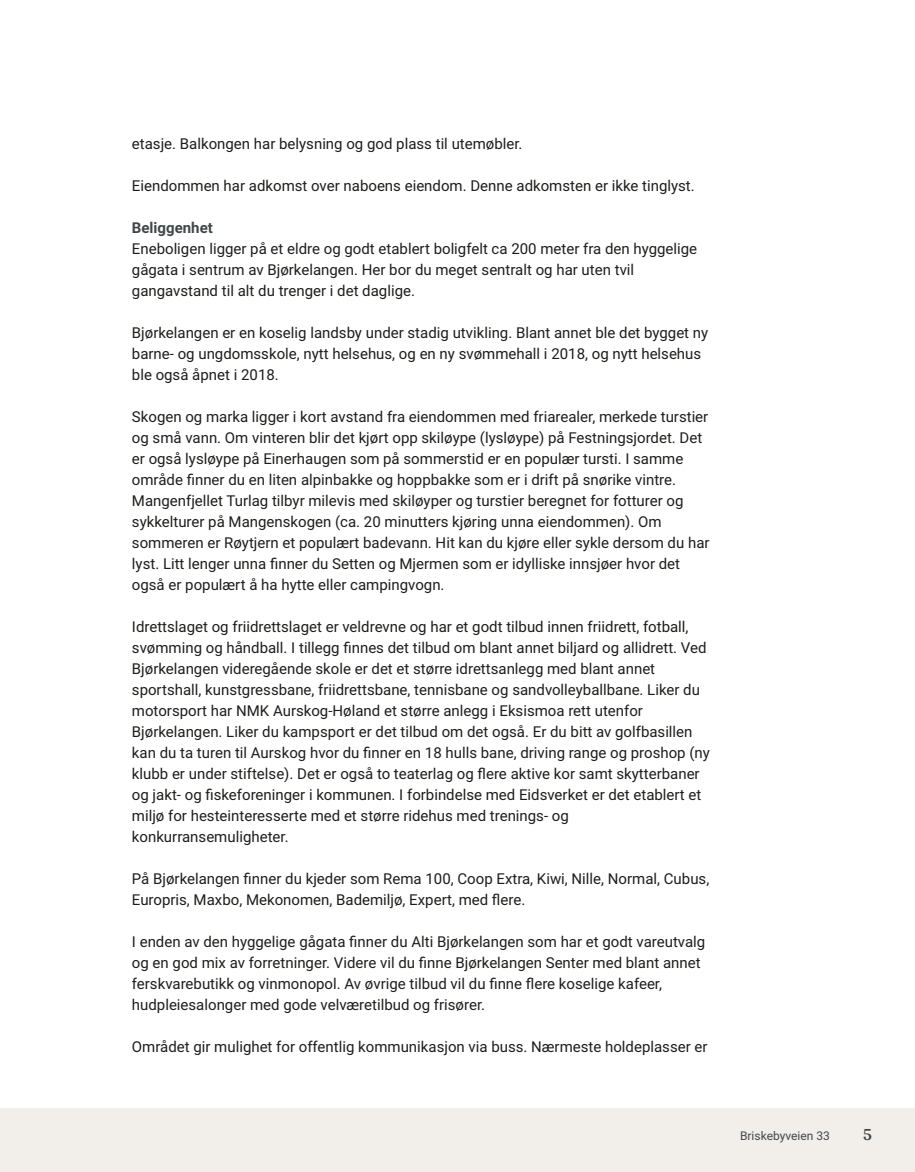
<style>
.page{position:relative;width:915px;height:1172px;background:#fff}
.page>*{position:absolute;margin:0;border:0;box-sizing:border-box;transform-origin:0 0}
.t1{font:700 18px "Arya";color:#414749}
.t2{font:15px/21px "Roboto Vitec";color:#1d1d1b}
.t3{font:700 15px "Roboto Vitec";color:#414749}
.t4{font:12px "Roboto Vitec";color:#414749}
</style>
<div class="page">
<div style="left:0;top:1108px;width:914px;height:64px;background:#f2eeea"></div>
<p class="t2" style="left:132px;top:132px;width:392px">etasje. Balkongen har belysning og god plass til utemøbler.</p>
<p class="t2" style="left:132px;top:174px;width:564px">Eiendommen har adkomst over naboens eiendom. Denne adkomsten er ikke tinglyst.</p>
<p class="t3" style="left:132px;top:217px;width:82px">Beliggenhet</p>
<p class="t2" style="left:132px;top:237px;width:566px">Eneboligen ligger på et eldre og godt etablert boligfelt ca 200 meter fra den hyggelige gågata i sentrum av Bjørkelangen. Her bor du meget sentralt og har uten tvil gangavstand til alt du trenger i det daglige.</p>
<p class="t2" style="left:132px;top:321px;width:577px">Bjørkelangen er en koselig landsby under stadig utvikling. Blant annet ble det bygget ny barne‑ og ungdomsskole, nytt helsehus, og en ny svømmehall i 2018, og nytt helsehus ble også åpnet i 2018.</p>
<p class="t2" style="left:132px;top:405px;width:579px">Skogen og marka ligger i kort avstand fra eiendommen med friarealer, merkede turstier og små vann. Om vinteren blir det kjørt opp skiløype (lysløype) på Festningsjordet. Det er også lysløype på Einerhaugen som på sommerstid er en populær tursti. I samme område finner du en liten alpinbakke og hoppbakke som er i drift på snørike vintre.<br>Mangenfjellet Turlag tilbyr milevis med skiløyper og turstier beregnet for fotturer og sykkelturer på Mangenskogen (ca. 20 minutters kjøring unna eiendommen). Om sommeren er Røytjern et populært badevann. Hit kan du kjøre eller sykle dersom du har lyst. Litt lenger unna finner du Setten og Mjermen som er idylliske innsjøer hvor det også er populært å ha hytte eller campingvogn.</p>
<p class="t2" style="left:132px;top:615px;width:579px">Idrettslaget og friidrettslaget er veldrevne og har et godt tilbud innen friidrett, fotball, svømming og håndball. I tillegg finnes det tilbud om blant annet biljard og allidrett. Ved Bjørkelangen videregående skole er det et større idrettsanlegg med blant annet sportshall, kunstgressbane, friidrettsbane, tennisbane og sandvolleyballbane. Liker du motorsport har NMK Aurskog‑Høland et større anlegg i Eksismoa rett utenfor Bjørkelangen. Liker du kampsport er det tilbud om det også. Er du bitt av golfbasillen kan du ta turen til Aurskog hvor du finner en 18 hulls bane, driving range og proshop (ny klubb er under stiftelse). Det er også to teaterlag og flere aktive kor samt skytterbaner og jakt‑ og fiskeforeninger i kommunen. I forbindelse med Eidsverket er det etablert et miljø for hesteinteresserte med et større ridehus med trenings‑ og konkurransemuligheter.</p>
<p class="t2" style="left:132px;top:867px;width:578px">På Bjørkelangen finner du kjeder som Rema 100, Coop Extra, Kiwi, Nille, Normal, Cubus,<br>Europris, Maxbo, Mekonomen, Bademiljø, Expert, med flere.</p>
<p class="t2" style="left:132px;top:930px;width:574px">I enden av den hyggelige gågata finner du Alti Bjørkelangen som har et godt vareutvalg og en god mix av forretninger. Videre vil du finne Bjørkelangen Senter med blant annet ferskvarebutikk og vinmonopol. Av øvrige tilbud vil du finne flere koselige kafeer, hudpleiesalonger med gode velværetilbud og frisører.</p>
<p class="t2" style="left:132px;top:1035px;width:577px">Området gir mulighet for offentlig kommunikasjon via buss. Nærmeste holdeplasser er</p>
<p class="t4" style="left:739px;top:1127px;width:91px">Briskebyveien 33</p>
<p class="t1" style="left:862px;top:1123px;width:11px">5</p>
</div>
